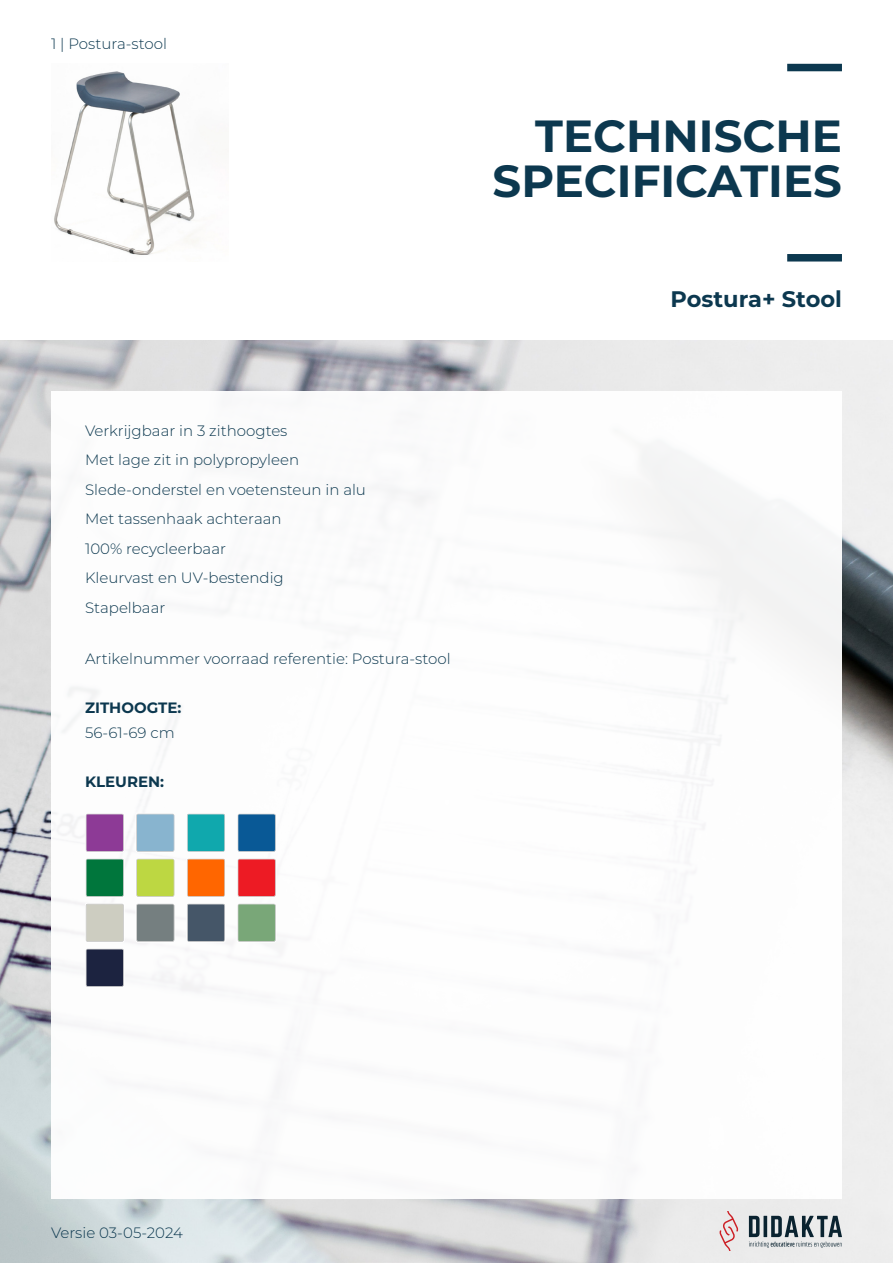
<style>
.page{position:relative;width:893px;height:1263px;background:#fff}
.page>*{position:absolute;margin:0;border:0;box-sizing:border-box;transform-origin:0 0}
.t1{font:700 45px/45px "Montserrat";color:#0c384f;text-align:right}
.t2{font:700 22.5px "Montserrat";color:#0c384f}
.Platte_tekst{font:300 15px "Montserrat";color:#0c384f}
.Titel_3{font:700 15px "Montserrat";color:#0c384f}
</style>
<div class="page">
<img style="left:0;top:340px;width:893px;height:923px">
<div style="left:51px;top:391px;width:791px;height:808px;background:#fff"></div>
<svg style="left:719px;top:1212px;width:19px;height:38px"></svg>
<svg style="left:749px;top:1216px;width:93px;height:32px;background:#97a0a5"></svg>
<div style="left:787px;top:64px;width:55px;height:7px;background:#0c384f"></div>
<div style="left:787px;top:254px;width:55px;height:7px;background:#0c384f"></div>
<svg style="left:85px;top:813px;width:191px;height:175px"></svg>
<img style="left:54px;top:71px;width:145px;height:184px">
<p class="Platte_tekst" style="left:51px;top:33px;width:117px">1 | Postura-stool</p>
<h1 class="t1" style="left:493px;top:111px;width:351px">TECHNISCHE<br>SPECIFICATIES</h1>
<p class="t2" style="left:670px;top:282px;width:173px">Postura+ Stool</p>
<p class="Platte_tekst" style="left:85px;top:420px;width:204px">Verkrijgbaar in 3 zithoogtes</p>
<p class="Platte_tekst" style="left:85px;top:449px;width:216px">Met lage zit in polypropyleen</p>
<p class="Platte_tekst" style="left:85px;top:479px;width:282px">Slede-onderstel en voetensteun in alu</p>
<p class="Platte_tekst" style="left:85px;top:508px;width:198px">Met tassenhaak achteraan</p>
<p class="Platte_tekst" style="left:85px;top:538px;width:142px">100% recycleerbaar</p>
<p class="Platte_tekst" style="left:85px;top:567px;width:200px">Kleurvast en UV-bestendig</p>
<p class="Platte_tekst" style="left:85px;top:597px;width:82px">Stapelbaar</p>
<p class="Platte_tekst" style="left:85px;top:649px;width:367px">Artikelnummer voorraad referentie: Postura-stool</p>
<p class="Titel_3" style="left:85px;top:697px;width:98px">ZITHOOGTE:</p>
<p class="Platte_tekst" style="left:85px;top:723px;width:91px">56-61-69 cm</p>
<p class="Titel_3" style="left:85px;top:771px;width:81px">KLEUREN:</p>
<p class="Platte_tekst" style="left:51px;top:1223px;width:134px">Versie 03-05-2024</p>
</div>
